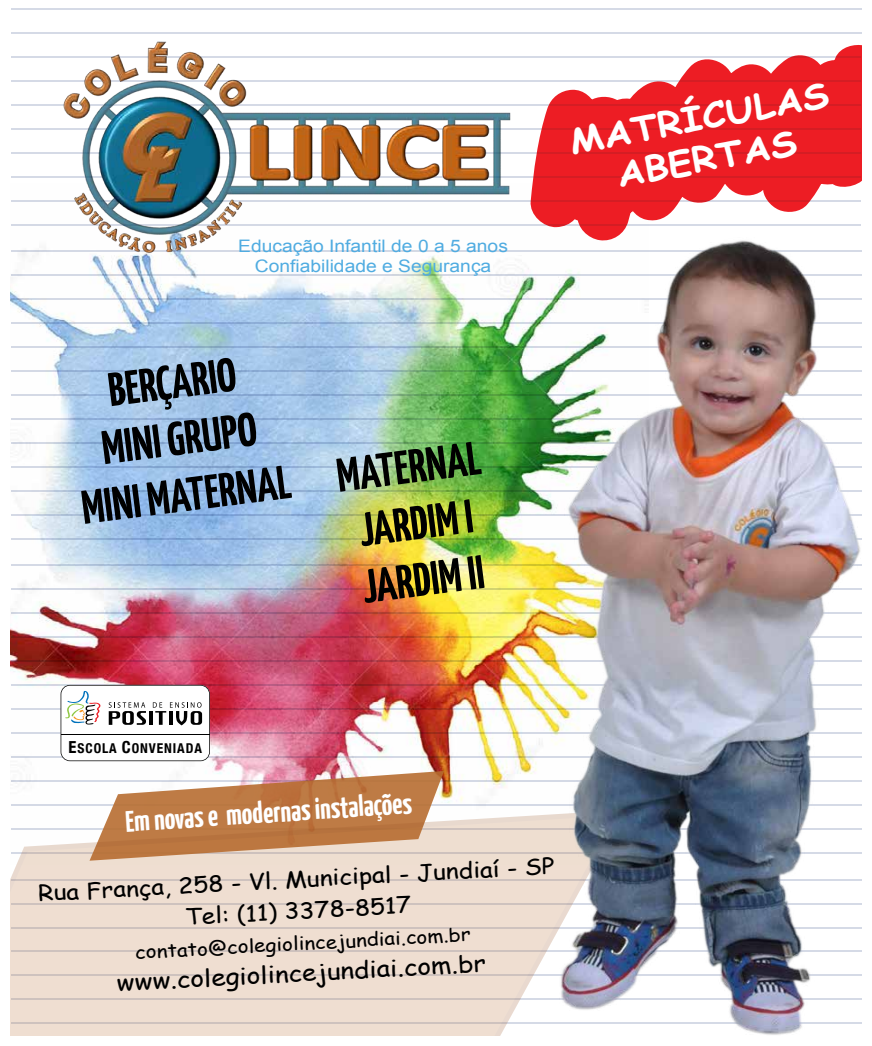
<style>
.page{position:relative;width:872px;height:1046px;background:#fff}
.page>*{position:absolute;margin:0;border:0;box-sizing:border-box;transform-origin:0 0}
.t1{font:700 47.25px "Yanone Kaffeesatz";color:#000}
.t2{font:700 34.5px/41.4px "Comic Sans MS";color:#fff;text-align:center;scale:1.12 1}
.t3{font:700 29.5px "Yanone Kaffeesatz";color:#fff}
.t4{font:23.38px "Comic Sans MS";color:#000;scale:1.12 1}
.t5{font:22.12px/31.4px "Comic Sans MS";color:#000;text-align:center;scale:1.12 1}
.t6{font:18.38px "Comic Sans MS";color:#000;scale:1.12 1}
.t7{font:17.25px/20.6px "Arial";color:#50ace1;text-align:center;scale:1.12 1}
.t8{font:700 condensed 13.5px "Helvetica Neue";letter-spacing:.065em;color:#000}
.s1{font-size:16.62px}
</style>
<div class="page">
<hr style="left:11px;top:176px;width:850px;height:1px;background:#d5dae6">
<hr style="left:11px;top:152px;width:850px;height:1px;background:#d5dae6">
<hr style="left:11px;top:128px;width:850px;height:1px;background:#d5dae6">
<hr style="left:11px;top:104px;width:850px;height:1px;background:#d5dae6">
<hr style="left:11px;top:80px;width:850px;height:1px;background:#d5dae6">
<hr style="left:11px;top:56px;width:850px;height:1px;background:#d5dae6">
<hr style="left:11px;top:32px;width:850px;height:1px;background:#d5dae6">
<hr style="left:11px;top:8px;width:850px;height:1px;background:#d5dae6">
<img style="left:11px;top:200px;width:529px;height:606px">
<svg style="left:535px;top:45px;width:326px;height:195px;fill:#ed1d24"></svg>
<img style="left:37px;top:33px;width:498px;height:257px">
<svg style="left:89px;top:770px;width:355px;height:39px"></svg>
<svg style="left:11px;top:809px;width:529px;height:226px;background:#e7d2c2"></svg>
<svg style="left:61px;top:684px;width:149px;height:77px"></svg>
<hr style="left:61px;top:734px;width:148px;height:1px;background:#000">
<img style="left:540px;top:218px;width:321px;height:817px">
<p class="t7" style="left:238px;top:235px;width:242px">Educação Infantil de 0 a 5 anos<br>Confiabilidade e Segurança</p>
<h1 class="t1" style="left:105px;top:361px;width:130px;rotate:-7deg">BERÇARIO</h1>
<h1 class="t1" style="left:98px;top:419px;width:157px;rotate:-7deg">MINI GRUPO</h1>
<h1 class="t1" style="left:78px;top:478px;width:403px;rotate:-7deg">MINI MATERNAL MATERNAL</h1>
<h1 class="t1" style="left:355px;top:501px;width:116px;rotate:-7deg">JARDIM I</h1>
<h1 class="t1" style="left:359px;top:558px;width:124px;rotate:-7deg">JARDIM II</h1>
<h2 class="t2" style="left:566px;top:119px;width:236px;rotate:-10deg">MATRÍCULAS<br>ABERTAS</h2>
<p class="t8" style="left:69px;top:736px;width:135px"><span class="s1">E</span>SCOLA <span class="s1">C</span>ONVENIADA</p>
<h3 class="t3" style="left:124px;top:804px;width:288px;rotate:-4deg">Em novas e modernas instalações</h3>
<p class="t5" style="left:37px;top:876px;width:463px;rotate:-3deg">Rua França, 258 - Vl. Municipal - Jundiaí - SP<br>Tel: (11) 3378-8517</p>
<p class="t6" style="left:134px;top:938px;width:301px;rotate:-3deg">contato@colegiolincejundiai.com.br</p>
<p class="t4" style="left:116px;top:965px;width:331px;rotate:-3deg">www.colegiolincejundiai.com.br</p>
</div>
